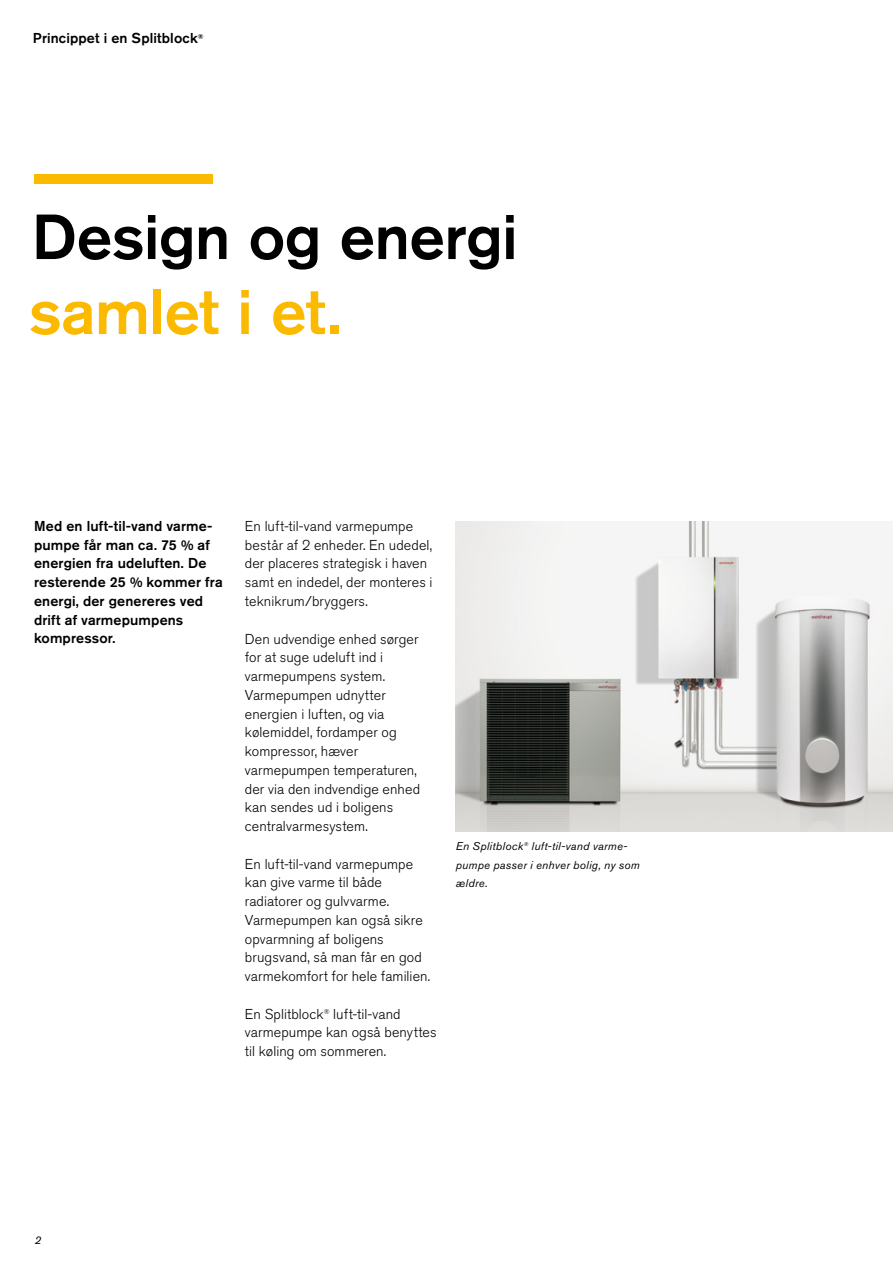
<style>
.page{position:relative;width:893px;height:1263px;background:#fff}
.page>*{position:absolute;margin:0;border:0;box-sizing:border-box;transform-origin:0 0}
.t1{font:500 63px "Akzidenz Grotesk Pro";letter-spacing:-.01em;color:#000}
.t2{font:500 63px "Akzidenz Grotesk Pro";letter-spacing:-.01em;color:#fbb900}
.t3{font:300 14.25px/18.8px "Akzidenz Grotesk Pro";letter-spacing:.005em;color:#000}
.t4{font:500 14.25px/18.8px "Akzidenz Grotesk Pro";letter-spacing:.01em;color:#000}
.t5{font:italic 11.25px/18.8px "Akzidenz Grotesk Pro";letter-spacing:.025em;color:#000}
</style>
<div class="page">
<img style="left:456px;top:522px;width:437px;height:309px">
<div style="left:34px;top:175px;width:179px;height:9px;background:#fbb900"></div>
<p class="t4" style="left:33px;top:29px;width:172px">Princippet i en Splitblock<sup>®</sup></p>
<h1 class="t1" style="left:32px;top:196px;width:487px">Design og energi</h1>
<h1 class="t2" style="left:29px;top:271px;width:313px">samlet i et.</h1>
<p class="t4" style="left:34px;top:516px;width:190px">Med en luft-til-vand varme&shy;pumpe får man ca. 75 % af energien fra udeluften. De resterende 25 % kommer fra energi, der genereres ved drift af varmepumpens kompressor.</p>
<p class="t3" style="left:245px;top:517px;width:189px">En luft-til-vand varmepumpe består af 2 enheder. En udedel, der placeres strategisk i haven samt en indedel, der monteres i teknikrum/bryggers.</p>
<p class="t3" style="left:245px;top:629px;width:177px">Den udvendige enhed sørger for at suge udeluft ind i varmepumpens system.<br>Varmepumpen udnytter energien i luften, og via kølemiddel, fordamper og kompressor, hæver varmepumpen temperaturen, der via den indvendige enhed kan sendes ud i boligens centralvarmesystem.</p>
<p class="t3" style="left:245px;top:854px;width:187px">En luft-til-vand varmepumpe kan give varme til både radiatorer og gulvvarme.<br>Varmepumpen kan også sikre opvarmning af boligens brugsvand, så man får en god varmekomfort for hele familien.</p>
<p class="t3" style="left:245px;top:1004px;width:193px">En Splitblock<sup>®</sup> luft-til-vand varmepumpe kan også benyttes til køling om sommeren.</p>
<p class="t5" style="left:456px;top:836px;width:185px">En Splitblock<sup>®</sup> luft-til-vand varme&shy;pumpe passer i enhver bolig, ny som ældre.</p>
<p class="t5" style="left:35px;top:1230px;width:8px">2</p>
</div>
